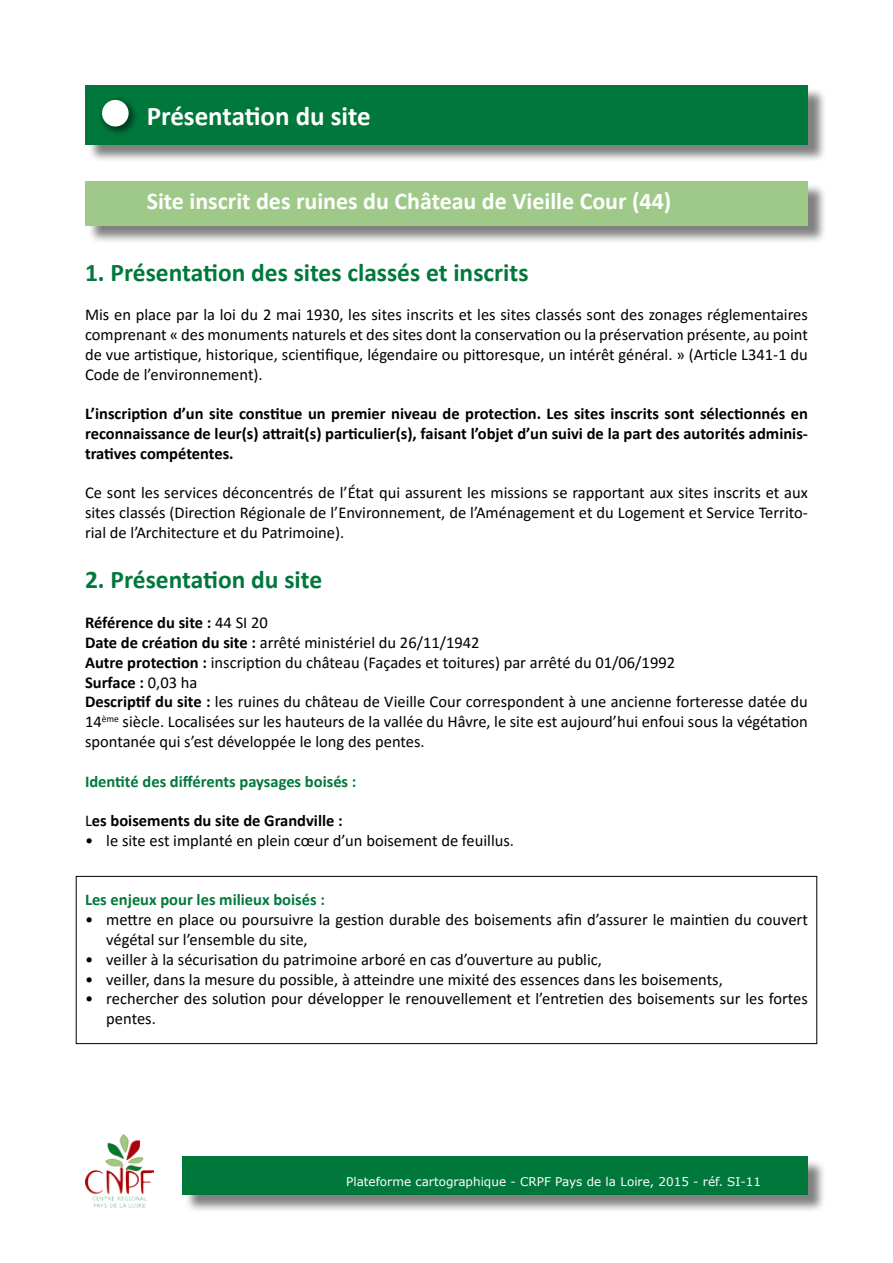
<style>
.page{position:relative;width:893px;height:1263px;background:#fff}
.page>*{position:absolute;margin:0;border:0;box-sizing:border-box;transform-origin:0 0}
.t1{font:700 27px "Calibri";color:#fff}
.t2{font:700 25.5px "Calibri";color:#00783c}
.t3{font:700 24px "Calibri";color:#fff}
.t4{font:16.5px/19.8px "Calibri";color:#000}
.t5{font:700 16.5px/19.8px "Calibri";color:#000;text-align:justify}
.t6{font:700 16.5px "Calibri";color:#00783c}
.t7{font:12px "Verdana";color:#fff}
.s1{font-weight:700}
.s2{font-weight:400}
</style>
<div class="page">
<div style="left:184px;top:1159px;width:642px;height:54px;background:#000;opacity:.5"></div>
<div style="left:182px;top:1157px;width:626px;height:38px;background:#00783c"></div>
<img style="left:85px;top:1134px;width:68px;height:74px">
<div style="left:87px;top:87px;width:740px;height:76px;background:#000;opacity:.5"></div>
<div style="left:85px;top:85px;width:723px;height:60px;background:#00783c"></div>
<div style="left:97px;top:95px;width:42px;height:42px;background:#000;opacity:.5"></div>
<div style="left:102px;top:100px;width:27px;height:26px;background:#fff;border-radius:50%"></div>
<div style="left:87px;top:183px;width:740px;height:61px;background:#000;opacity:.5"></div>
<div style="left:85px;top:181px;width:723px;height:44px;background:#9fc989"></div>
<div style="left:76px;top:876px;width:741px;height:168px;border:1px solid #000"></div>
<h1 class="t1" style="left:147px;top:97px;width:226px">Présentation du site</h1>
<h3 class="t3" style="left:147px;top:184px;width:526px">Site inscrit des ruines du Château de Vieille Cour (44)</h3>
<h2 class="t2" style="left:85px;top:254px;width:445px">1. Présentation des sites classés et inscrits</h2>
<p class="t4" style="left:85px;top:304px;width:724px;text-align:justify">Mis en place par la loi du 2 mai 1930, les sites inscrits et les sites classés sont des zonages réglementaires comprenant « des monuments naturels et des sites dont la conservation ou la préservation présente, au point de vue artistique, historique, scientifique, légendaire ou pittoresque, un intérêt général. » (Article L341-1 du Code de l’environnement).</p>
<p class="t5" style="left:85px;top:403px;width:724px">L’inscription d’un site constitue un premier niveau de protection. Les sites inscrits sont sélectionnés en reconnaissance de leur(s) attrait(s) particulier(s), faisant l’objet d’un suivi de la part des autorités adminis&shy;tratives compétentes.</p>
<p class="t4" style="left:85px;top:483px;width:724px;text-align:justify">Ce sont les services déconcentrés de l’État qui assurent les missions se rapportant aux sites inscrits et aux sites classés (Direction Régionale de l’Environnement, de l’Aménagement et du Logement et Service Territo&shy;rial de l’Architecture et du Patrimoine).</p>
<h2 class="t2" style="left:85px;top:562px;width:239px">2. Présentation du site</h2>
<p class="t4" style="left:85px;top:612px;width:724px"><span class="s1">Référence du site :</span> 44 SI 20<br><span class="s1">Date de création du site :</span> arrêté ministériel du 26/11/1942<br><span class="s1">Autre protection :</span> inscription du château (Façades et toitures) par arrêté du 01/06/1992<br><span class="s1">Surface :</span> 0,03 ha<br><span class="s1">Descriptif du site :</span> les ruines du château de Vieille Cour correspondent à une ancienne forteresse datée du 14<sup>ème</sup> siècle. Localisées sur les hauteurs de la vallée du Hâvre, le site est aujourd’hui enfoui sous la végétation spontanée qui s’est développée le long des pentes.</p>
<p class="t6" style="left:85px;top:769px;width:273px">Identité des différents paysages boisés :</p>
<p class="t5" style="left:85px;top:810px;width:259px"><span class="s2">L</span>es boisements du site de Grandville :</p>
<p class="t4" style="left:85px;top:830px;width:431px">• le site est implanté en plein cœur d’un boisement de feuillus.</p>
<p class="t6" style="left:85px;top:888px;width:241px">Les enjeux pour les milieux boisés :</p>
<p class="t4" style="left:106px;top:909px;width:703px;text-indent:-21px">• mettre en place ou poursuivre la gestion durable des boisements afin d’assurer le maintien du couvert végétal sur l’ensemble du site,</p>
<p class="t4" style="left:85px;top:949px;width:518px">• veiller à la sécurisation du patrimoine arboré en cas d’ouverture au public,</p>
<p class="t4" style="left:85px;top:969px;width:639px">• veiller, dans la mesure du possible, à atteindre une mixité des essences dans les boisements,</p>
<p class="t4" style="left:106px;top:988px;width:703px;text-indent:-21px">• rechercher des solution pour développer le renouvellement et l’entretien des boisements sur les fortes pentes.</p>
<p class="t7" style="left:346px;top:1174px;width:416px">Plateforme cartographique - CRPF Pays de la Loire, 2015 - réf. SI-11</p>
</div>
